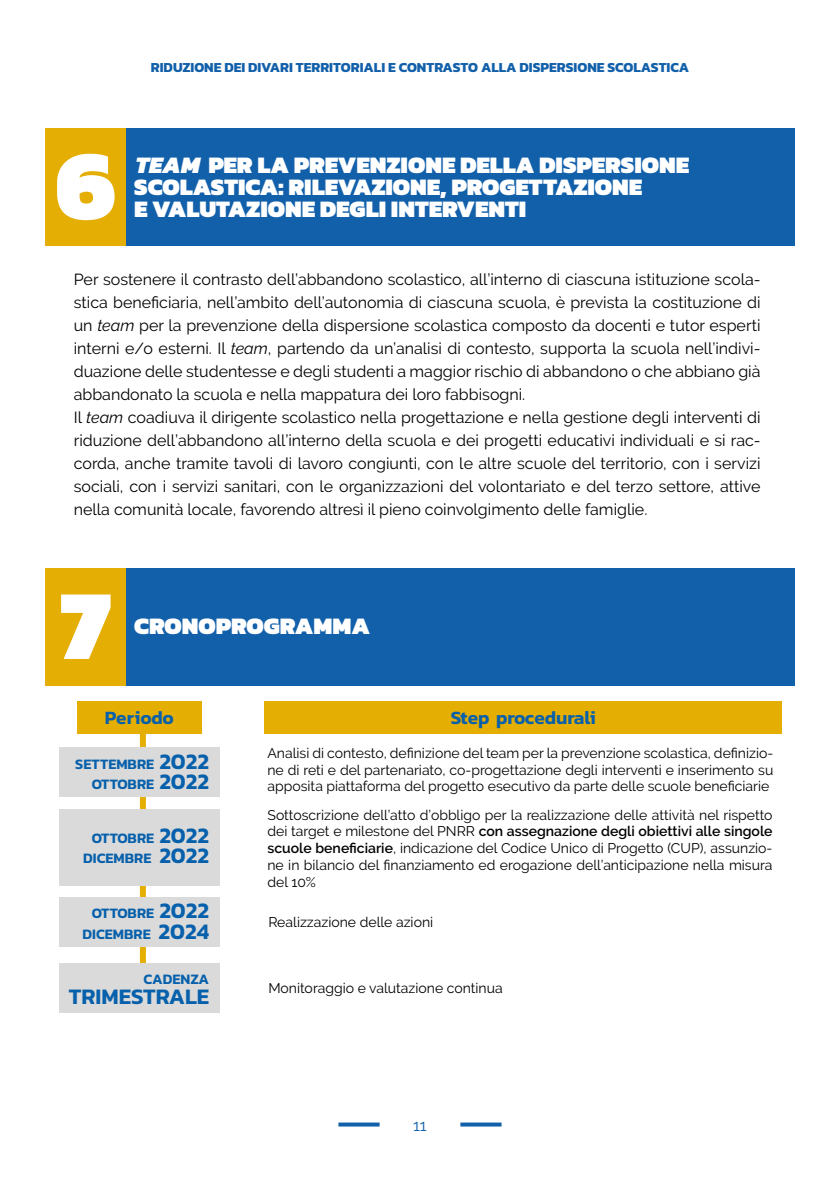
<style>
.page{position:relative;width:840px;height:1191px;background:#fff}
.page>*{position:absolute;margin:0;border:0;box-sizing:border-box;transform-origin:0 0}
.t1{font:900 100px "Kanit";color:#fff}
.t2{font:900 24px/22px "Kanit";color:#fff}
.t3{font:600 22.4px "Kanit";color:#0660ab}
.t4{font:600 19px "Kanit";color:#0660ab}
.t5{font:16px/23px "Raleway";color:#000}
.t6{font:16px "Raleway";color:#1260aa}
.t7{font:600 14.6px/20.2px "Kanit";color:#0660ab;text-align:right}
.t8{font:14px/16.8px "Raleway";color:#000;text-align:justify}
.t9{font:700 14px "Kanit";color:#1260aa}
.s1{font-style:italic}
.s2{font-size:22.4px}
.s3{font-weight:600}
</style>
<div class="page">
<svg style="left:338px;top:1122px;width:41px;height:4px"></svg>
<svg style="left:460px;top:1122px;width:41px;height:4px"></svg>
<div style="left:45px;top:128px;width:81px;height:117px;background:#e4ae04"></div>
<div style="left:126px;top:128px;width:668px;height:117px;background:#1260aa"></div>
<div style="left:45px;top:568px;width:81px;height:117px;background:#e4ae04"></div>
<div style="left:126px;top:568px;width:668px;height:117px;background:#1260aa"></div>
<div style="left:140px;top:717px;width:6px;height:279px;background:#e5ae02"></div>
<div style="left:264px;top:701px;width:517px;height:32px;background:#e5ae02"></div>
<div style="left:77px;top:701px;width:124px;height:32px;background:#e5ae02"></div>
<div style="left:59px;top:747px;width:160px;height:50px;background:#dadada"></div>
<div style="left:59px;top:809px;width:160px;height:76px;background:#dadada"></div>
<div style="left:59px;top:963px;width:160px;height:49px;background:#dadada"></div>
<div style="left:59px;top:897px;width:160px;height:50px;background:#dadada"></div>
<p class="t9" style="left:151px;top:56px;width:539px">RIDUZIONE DEI DIVARI TERRITORIALI E CONTRASTO ALLA DISPERSIONE SCOLASTICA</p>
<h1 class="t1" style="left:56px;top:102px;width:62px">6</h1>
<h2 class="t2" style="left:134px;top:152px;width:556px"><span class="s1">TEAM</span> PER LA PREVENZIONE DELLA DISPERSIONE<br>SCOLASTICA: RILEVAZIONE, PROGETTAZIONE<br>E VALUTAZIONE DEGLI INTERVENTI</h2>
<p class="t5" style="left:74px;top:268px;width:688px">Per sostenere il contrasto dell’abbandono scolastico, all’interno di ciascuna istituzione scola&shy;stica beneficiaria, nell’ambito dell’autonomia di ciascuna scuola, è prevista la costituzione di un <span class="s1">team</span> per la prevenzione della dispersione scolastica composto da docenti e tutor esperti interni e/o esterni. Il <span class="s1">team</span>, partendo da un’analisi di contesto, supporta la scuola nell’indivi&shy;duazione delle studentesse e degli studenti a maggior rischio di abbandono o che abbiano già abbandonato la scuola e nella mappatura dei loro fabbisogni.<br>Il <span class="s1">team</span> coadiuva il dirigente scolastico nella progettazione e nella gestione degli interventi di riduzione dell’abbandono all’interno della scuola e dei progetti educativi individuali e si rac&shy;corda, anche tramite tavoli di lavoro congiunti, con le altre scuole del territorio, con i servizi sociali, con i servizi sanitari, con le organizzazioni del volontariato e del terzo settore, attive nella comunità locale, favorendo altresì il pieno coinvolgimento delle famiglie.</p>
<h1 class="t1" style="left:61px;top:541px;width:52px">7</h1>
<h2 class="t2" style="left:134px;top:614px;width:237px">CRONOPROGRAMMA</h2>
<p class="t4" style="left:105px;top:702px;width:71px">Periodo</p>
<p class="t4" style="left:450px;top:702px;width:146px">Step procedurali</p>
<p class="t7" style="left:75px;top:753px;width:135px">SETTEMBRE <span class="s2">2022<br></span>OTTOBRE <span class="s2">2022</span></p>
<p class="t7" style="left:83px;top:827px;width:127px;text-align:center">OTTOBRE <span class="s2">2022<br></span>DICEMBRE <span class="s2">2022</span></p>
<p class="t8" style="left:267px;top:744px;width:507px">Analisi di contesto, definizione del team per la prevenzione scolastica, definizio&shy;ne di reti e del partenariato, co-progettazione degli interventi e inserimento su apposita piattaforma del progetto esecutivo da parte delle scuole beneficiarie</p>
<p class="t8" style="left:267px;top:806px;width:506px">Sottoscrizione dell’atto d’obbligo per la realizzazione delle attività nel rispetto dei target e milestone del PNRR <span class="s3">con assegnazione degli obiettivi alle singole scuole beneficiarie</span>, indicazione del Codice Unico di Progetto (CUP), assunzio&shy;ne in bilancio del finanziamento ed erogazione dell’anticipazione nella misura del 10%</p>
<p class="t8" style="left:268px;top:913px;width:166px">Realizzazione delle azioni</p>
<p class="t7" style="left:82px;top:903px;width:128px">OTTOBRE <span class="s2">2022<br></span>DICEMBRE <span class="s2">2024</span></p>
<p class="t7" style="left:143px;top:968px;width:67px">CADENZA</p>
<h3 class="t3" style="left:69px;top:979px;width:142px">TRIMESTRALE</h3>
<p class="t8" style="left:268px;top:979px;width:236px">Monitoraggio e valutazione continua</p>
<p class="t6" style="left:413px;top:1115px;width:15px">11</p>
</div>
